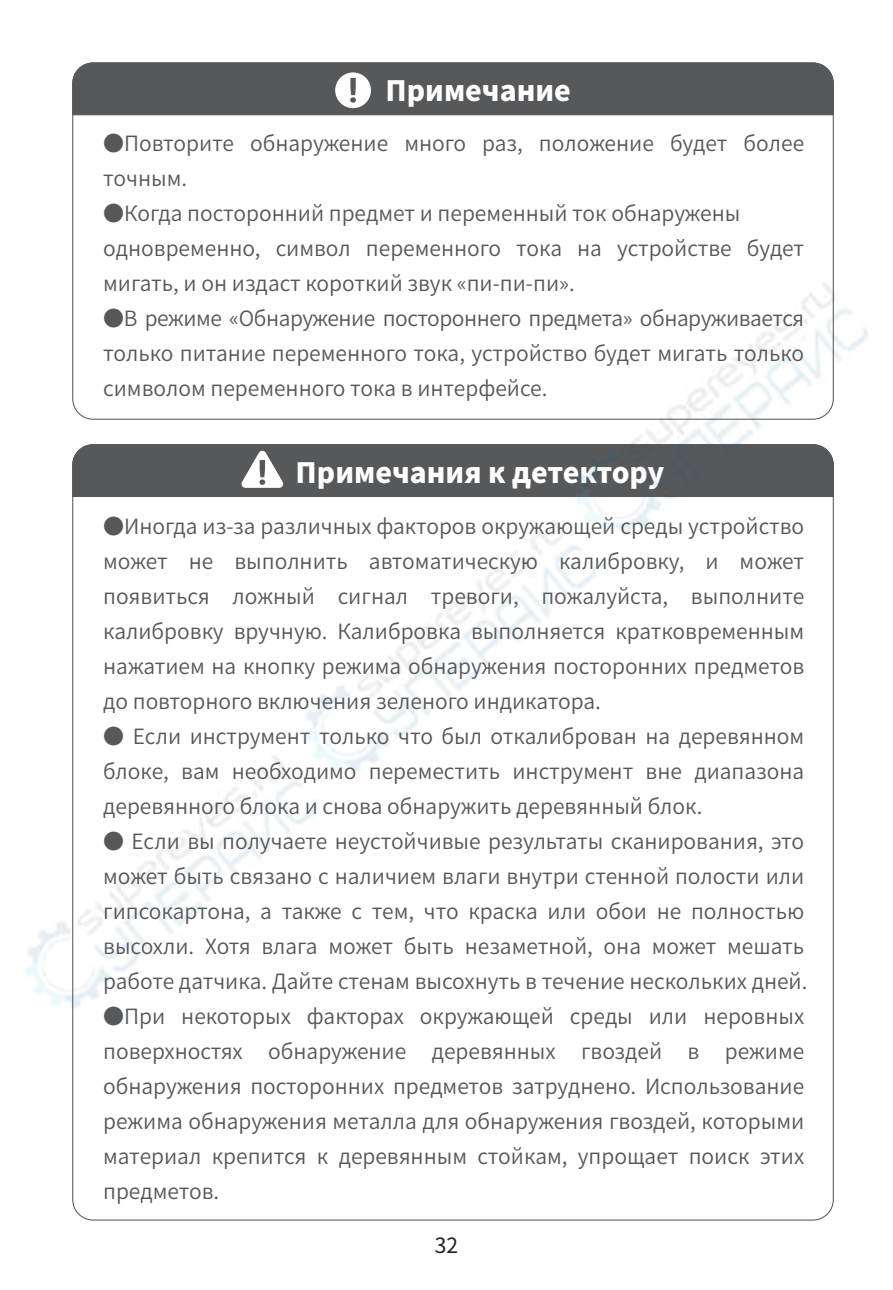
<style>
.page{position:relative;width:893px;height:1290px;background:#fff}
.page>*{position:absolute;margin:0;border:0;box-sizing:border-box;transform-origin:0 0}
.t1{font:800 28px "Source Han Sans CN";color:#fff}
.t2{font:21px/35px "Source Han Sans CN";color:#57585a;text-align:justify}
.t3{font:21px "Source Han Sans CN";color:#231f20}
</style>
<div class="page">
<img style="left:26px;top:62px;width:842px;height:1159px">
<h1 class="t1" style="left:386px;top:75px;width:187px">Примечание</h1>
<p class="t2" style="left:103px;top:126px;width:702px">●Повторите обнаружение много раз, положение будет более точным.</p>
<p class="t2" style="left:103px;top:196px;width:703px;text-align:left">●Когда посторонний предмет и переменный ток обнаружены одновременно, символ переменного тока на устройстве будет мигать, и он издаст короткий звук «пи-пи-пи».</p>
<p class="t2" style="left:103px;top:301px;width:703px">●В режиме «Обнаружение постороннего предмета» обнаруживается только питание переменного тока, устройство будет мигать только символом переменного тока в интерфейсе.</p>
<h1 class="t1" style="left:296px;top:457px;width:370px">Примечания к детектору</h1>
<p class="t2" style="left:103px;top:509px;width:703px">●Иногда из-за различных факторов окружающей среды устройство может не выполнить автоматическую калибровку, и может появиться ложный сигнал тревоги, пожалуйста, выполните калибровку вручную. Калибровка выполняется кратковременным нажатием на кнопку режима обнаружения посторонних предметов до повторного включения зеленого индикатора.</p>
<p class="t2" style="left:103px;top:719px;width:703px">● Если инструмент только что был откалиброван на деревянном блоке, вам необходимо переместить инструмент вне диапазона деревянного блока и снова обнаружить деревянный блок.</p>
<p class="t2" style="left:103px;top:824px;width:706px;text-align:left">● Если вы получаете неустойчивые результаты сканирования, это может быть связано с наличием влаги внутри стенной полости или гипсокартона, а также с тем, что краска или обои не полностью высохли. Хотя влага может быть незаметной, она может мешать работе датчика. Дайте стенам высохнуть в течение нескольких дней.</p>
<p class="t2" style="left:103px;top:999px;width:703px">●При некоторых факторах окружающей среды или неровных поверхностях обнаружение деревянных гвоздей в режиме обнаружения посторонних предметов затруднено. Использование режима обнаружения металла для обнаружения гвоздей, которыми материал крепится к деревянным стойкам, упрощает поиск этих предметов.</p>
<p class="t3" style="left:435px;top:1234px;width:25px">32</p>
</div>
